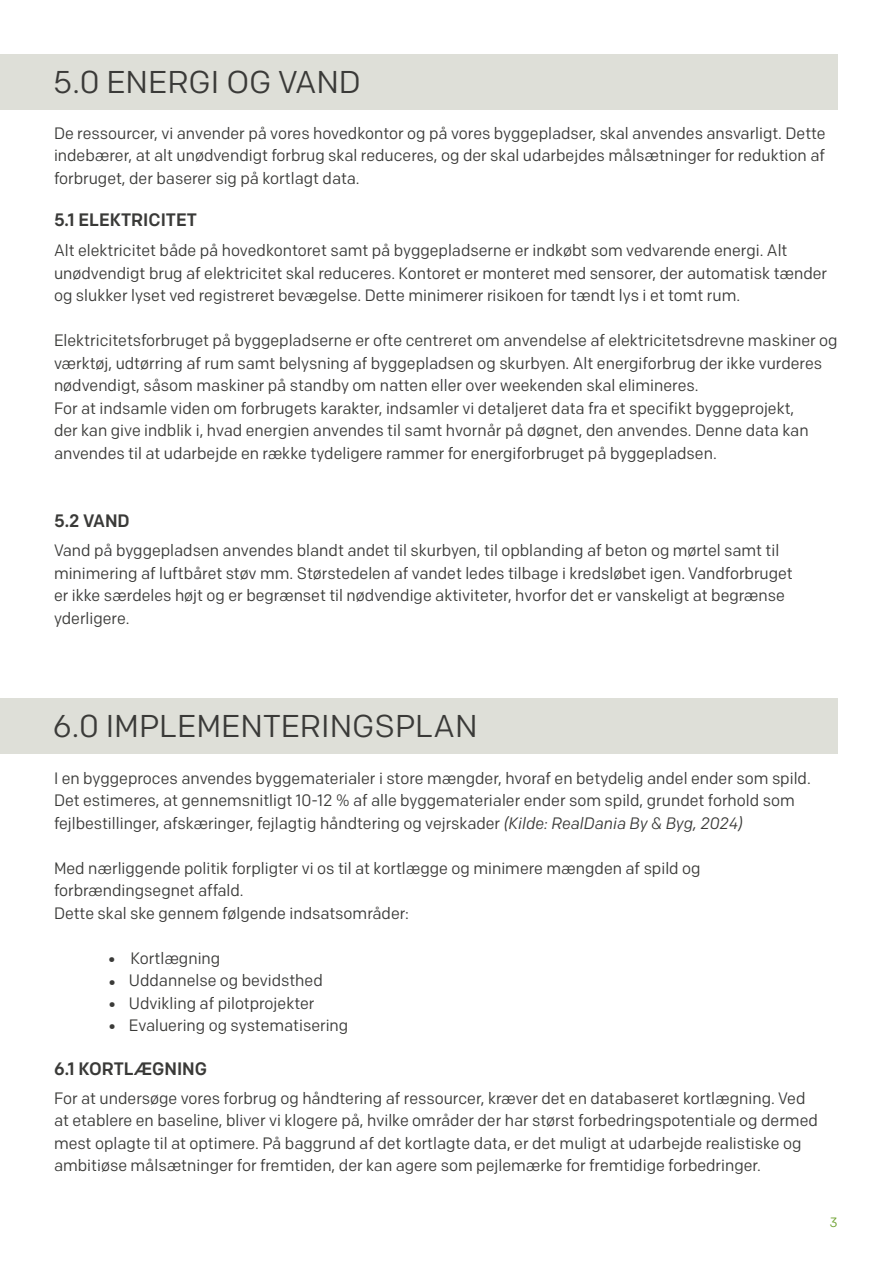
<style>
.page{position:relative;width:893px;height:1263px;background:#fff}
.page>*{position:absolute;margin:0;border:0;box-sizing:border-box;transform-origin:0 0}
.t1{font:31.5px "Colfax";color:#3a3a38}
.t2{font:500 18px "Colfax";color:#3a3a38;scale:.96 1}
.t3{font:500 18px "Colfax";color:#3a3a38}
.t4{font:16.5px/22.5px "Colfax";color:#3a3a38;scale:.96 1}
.t5{font:13.5px "Colfax";color:#6da12f}
.s1{font-style:italic}
</style>
<div class="page">
<div style="left:0;top:54px;width:838px;height:56px;background:#dedfd8"></div>
<div style="left:0;top:698px;width:838px;height:56px;background:#dedfd8"></div>
<p class="t1" style="left:53px;top:62px;width:310px">5.0 ENERGI OG VAND</p>
<p class="t4" style="left:54px;top:121px;width:805px;text-align:justify">De ressourcer, vi anvender på vores hovedkontor og på vores byggepladser, skal anvendes ansvarligt. Dette indebærer, at alt unødvendigt forbrug skal reduceres, og der skal udarbejdes målsætninger for reduktion af forbruget, der baserer sig på kortlagt data.</p>
<p class="t2" style="left:54px;top:209px;width:150px">5.1 ELEKTRICITET</p>
<p class="t4" style="left:54px;top:239px;width:807px">Alt elektricitet både på hovedkontoret samt på byggepladserne er indkøbt som vedvarende energi. Alt unødvendigt brug af elektricitet skal reduceres. Kontoret er monteret med sensorer, der automatisk tænder og slukker lyset ved registreret bevægelse. Dette minimerer risikoen for tændt lys i et tomt rum.</p>
<p class="t4" style="left:54px;top:329px;width:818px">Elektricitetsforbruget på byggepladserne er ofte centreret om anvendelse af elektricitetsdrevne maskiner og værktøj, udtørring af rum samt belysning af byggepladsen og skurbyen. Alt energiforbrug der ikke vurderes nødvendigt, såsom maskiner på standby om natten eller over weekenden skal elimineres.</p>
<p class="t4" style="left:54px;top:397px;width:788px">For at indsamle viden om forbrugets karakter, indsamler vi detaljeret data fra et specifikt byggeprojekt, der kan give indblik i, hvad energien anvendes til samt hvornår på døgnet, den anvendes. Denne data kan anvendes til at udarbejde en række tydeligere rammer for energiforbruget på byggepladsen.</p>
<p class="t2" style="left:54px;top:510px;width:80px">5.2 VAND</p>
<p class="t4" style="left:54px;top:539px;width:771px">Vand på byggepladsen anvendes blandt andet til skurbyen, til opblanding af beton og mørtel samt til minimering af luftbåret støv mm. Størstedelen af vandet ledes tilbage i kredsløbet igen. Vandforbruget er ikke særdeles højt og er begrænset til nødvendige aktiviteter, hvorfor det er vanskeligt at begrænse yderligere.</p>
<p class="t1" style="left:53px;top:707px;width:426px">6.0 IMPLEMENTERINGSPLAN</p>
<p class="t4" style="left:54px;top:766px;width:790px">I en byggeproces anvendes byggematerialer i store mængder, hvoraf en betydelig andel ender som spild.<br>Det estimeres, at gennemsnitligt 10-12 % af alle byggematerialer ender som spild, grundet forhold som fejlbestillinger, afskæringer, fejlagtig håndtering og vejrskader <span class="s1">(Kilde: RealDania By &amp; Byg, 2024)</span></p>
<p class="t4" style="left:54px;top:856px;width:675px">Med nærliggende politik forpligter vi os til at kortlægge og minimere mængden af spild og forbrændingsegnet affald.</p>
<p class="t4" style="left:54px;top:901px;width:371px">Dette skal ske gennem følgende indsatsområder:</p>
<p class="t3" style="left:108px;top:948px;width:9px">•</p>
<p class="t4" style="left:131px;top:946px;width:95px">Kortlægning</p>
<p class="t4" style="left:129px;top:969px;width:203px">Uddannelse og bevidsthed</p>
<p class="t4" style="left:129px;top:991px;width:195px">Udvikling af pilotprojekter</p>
<p class="t4" style="left:129px;top:1014px;width:230px">Evaluering og systematisering</p>
<p class="t3" style="left:108px;top:971px;width:9px">•</p>
<p class="t3" style="left:108px;top:993px;width:9px">•</p>
<p class="t3" style="left:108px;top:1016px;width:9px">•</p>
<p class="t2" style="left:54px;top:1057px;width:161px">6.1 KORTLÆGNING</p>
<p class="t4" style="left:54px;top:1086px;width:797px">For at undersøge vores forbrug og håndtering af ressourcer, kræver det en databaseret kortlægning. Ved at etablere en baseline, bliver vi klogere på, hvilke områder der har størst forbedringspotentiale og dermed mest oplagte til at optimere. På baggrund af det kortlagte data, er det muligt at udarbejde realistiske og ambitiøse målsætninger for fremtiden, der kan agere som pejlemærke for fremtidige forbedringer.</p>
<p class="t5" style="left:829px;top:1214px;width:10px">3</p>
</div>
